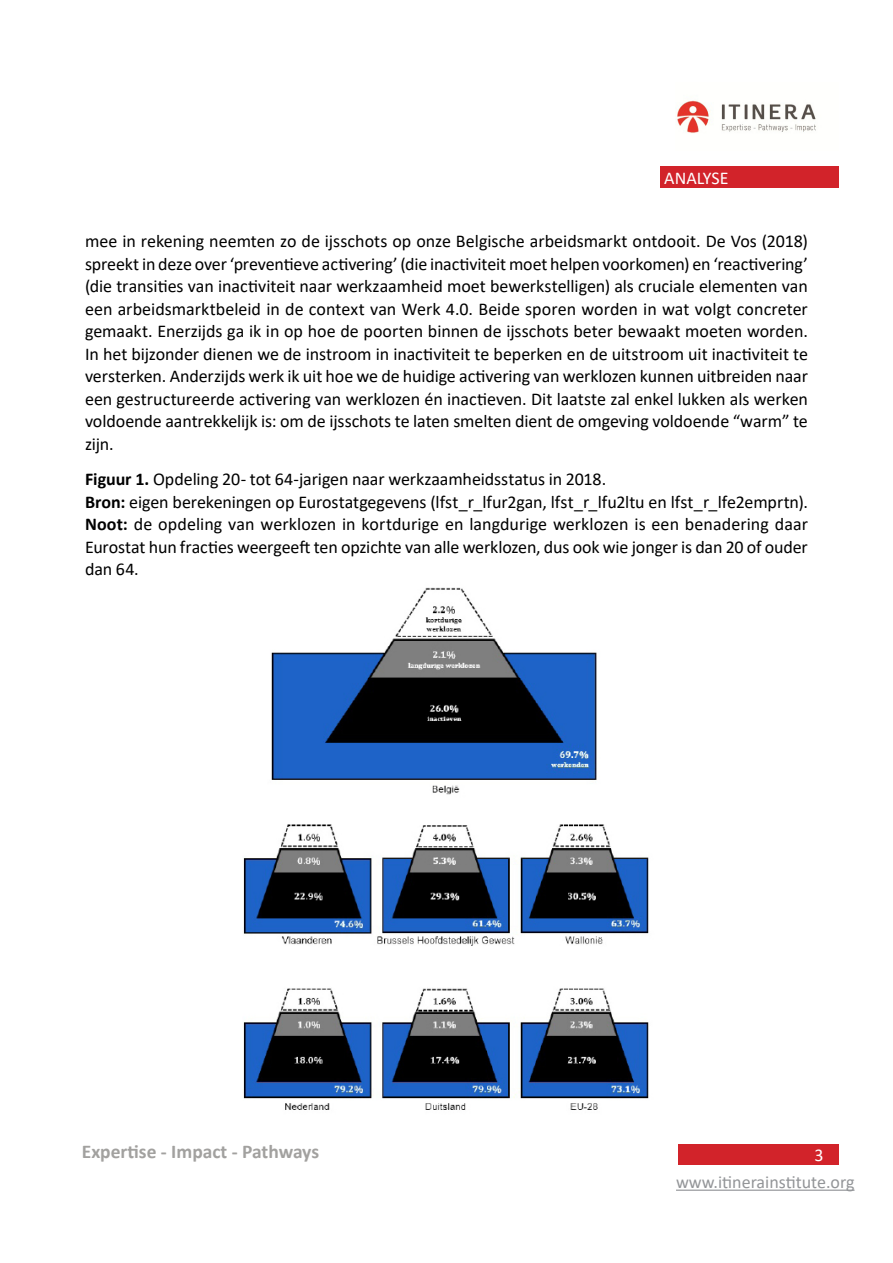
<style>
.page{position:relative;width:893px;height:1263px;background:#fff}
.page>*{position:absolute;margin:0;border:0;box-sizing:border-box;transform-origin:0 0}
.t1{font:700 19.5px "Calibri";color:#a2a19f}
.t2{font:18px/22.5px "Calibri";letter-spacing:-.005em;color:#000;text-align:justify}
.t3{font:18px "Calibri";color:#939598}
.t4{font:18px "Calibri";color:#fff}
.s1{font-weight:700}
</style>
<div class="page">
<div style="left:678px;top:1144px;width:161px;height:21px;background:#d2232a"></div>
<hr style="left:676px;top:1189px;width:178px;height:2px;background:#939598">
<div style="left:660px;top:166px;width:179px;height:22px;background:#d2232a"></div>
<img style="left:677px;top:100px;width:139px;height:33px">
<img style="left:243px;top:587px;width:406px;height:523px">
<p class="t4" style="left:664px;top:165px;width:66px">ANALYSE</p>
<p class="t2" style="left:85px;top:230px;width:724px">mee in rekening neemten zo de ijsschots op onze Belgische arbeidsmarkt ontdooit. De Vos (2018) spreekt in deze over ‘preventieve activering’ (die inactiviteit moet helpen voorkomen) en ‘reactivering’ (die transities van inactiviteit naar werkzaamheid moet bewerkstelligen) als cruciale elementen van een arbeidsmarktbeleid in de context van Werk 4.0. Beide sporen worden in wat volgt concreter gemaakt. Enerzijds ga ik in op hoe de poorten binnen de ijsschots beter bewaakt moeten worden.<br>In het bijzonder dienen we de instroom in inactiviteit te beperken en de uitstroom uit inactiviteit te versterken. Anderzijds werk ik uit hoe we de huidige activering van werklozen kunnen uitbreiden naar een gestructureerde activering van werklozen én inactieven. Dit laatste zal enkel lukken als werken voldoende aantrekkelijk is: om de ijsschots te laten smelten dient de omgeving voldoende “warm” te zijn.</p>
<p class="t2" style="left:85px;top:467px;width:724px;text-align:left"><span class="s1">Figuur 1.</span> Opdeling 20- tot 64-jarigen naar werkzaamheidsstatus in 2018.<br><span class="s1">Bron:</span> eigen berekeningen op Eurostatgegevens (lfst_r_lfur2gan, lfst_r_lfu2ltu en lfst_r_lfe2emprtn).<br><span class="s1">Noot:</span> de opdeling van werklozen in kortdurige en langdurige werklozen is een benadering daar Eurostat hun fracties weergeeft ten opzichte van alle werklozen, dus ook wie jonger is dan 20 of ouder dan 64.</p>
<p class="t1" style="left:82px;top:1138px;width:239px">Expertise - Impact - Pathways</p>
<p class="t4" style="left:814px;top:1142px;width:11px">3</p>
<p class="t3" style="left:676px;top:1170px;width:180px">www.itinerainstitute.org</p>
</div>
